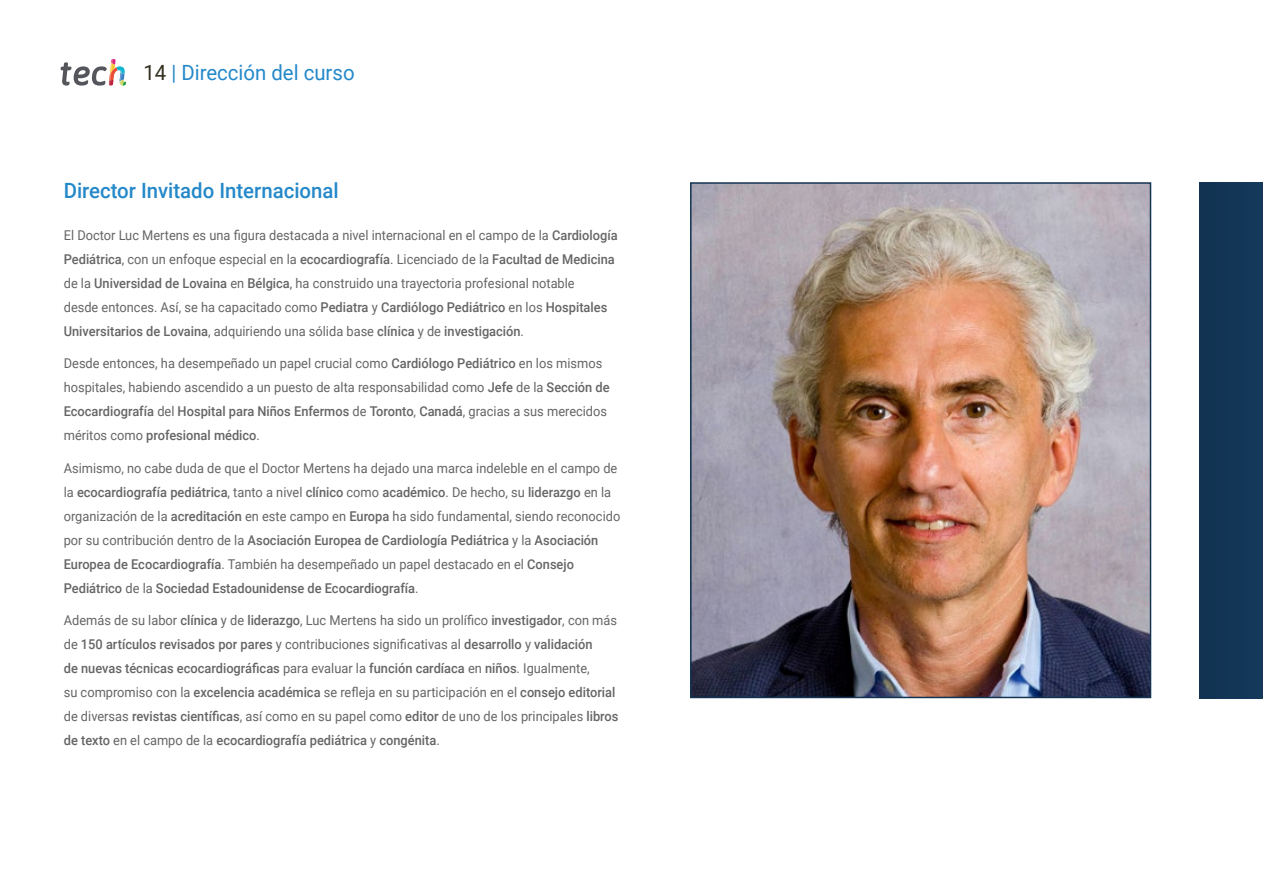
<style>
.page{position:relative;width:1263px;height:893px;background:#fff}
.page>*{position:absolute;margin:0;border:0;box-sizing:border-box;transform-origin:0 0}
.t1{font:500 21px "Roboto";color:#2488c9}
.t2{font:21px "Roboto";color:#2488c9}
.t3{font:13.5px/24px "Roboto";color:#656565;scale:.95 1}
.t4{font:500 13.5px/24px "Roboto";color:#656565;scale:.95 1}
.s1{color:#312e20}
.s2{font-weight:500}
.s3{font-weight:400}
</style>
<div class="page">
<div style="left:1199px;top:182px;width:64px;height:516px;background:#133556"></div>
<img style="left:693px;top:185px;width:455px;height:510px">
<div style="left:690px;top:182px;width:461px;height:516px;border:2px solid #123352"></div>
<svg style="left:61px;top:59px;width:65px;height:27px"></svg>
<h1 class="t2" style="left:144px;top:57px;width:213px"><span class="s1">14</span> | Dirección del curso</h1>
<h1 class="t1" style="left:64px;top:176px;width:276px">Director Invitado Internacional</h1>
<p class="t3" style="left:64px;top:222px;width:584px">El Doctor Luc Mertens es una figura destacada a nivel internacional en el campo de la <span class="s2">Cardiología Pediátrica</span>, con un enfoque especial en la <span class="s2">ecocardiografía</span>. Licenciado de la <span class="s2">Facultad de Medicina </span>de la <span class="s2">Universidad de Lovaina</span> en <span class="s2">Bélgica</span>, ha construido una trayectoria profesional notable<br>desde entonces. Así, se ha capacitado como <span class="s2">Pediatra</span> y <span class="s2">Cardiólogo Pediátrico</span> en los <span class="s2">Hospitales Universitarios de Lovaina</span>, adquiriendo una sólida base <span class="s2">clínica</span> y de <span class="s2">investigación</span>.</p>
<p class="t3" style="left:64px;top:351px;width:576px">Desde entonces, ha desempeñado un papel crucial como <span class="s2">Cardiólogo Pediátrico</span> en los mismos hospitales, habiendo ascendido a un puesto de alta responsabilidad como <span class="s2">Jefe</span> de la <span class="s2">Sección de Ecocardiografía</span> del <span class="s2">Hospital para Niños Enfermos</span> de <span class="s2">Toronto</span>, <span class="s2">Canadá</span>, gracias a sus merecidos méritos como <span class="s2">profesional médico</span>.</p>
<p class="t3" style="left:64px;top:455px;width:587px">Asimismo, no cabe duda de que el Doctor Mertens ha dejado una marca indeleble en el campo de la <span class="s2">ecocardiografía pediátrica</span>, tanto a nivel <span class="s2">clínico</span> como <span class="s2">académico</span>. De hecho, su <span class="s2">liderazgo</span> en la organización de la <span class="s2">acreditación</span> en este campo en <span class="s2">Europa</span> ha sido fundamental, siendo reconocido por su contribución dentro de la <span class="s2">Asociación Europea de Cardiología Pediátrica</span> y la <span class="s2">Asociación Europea de Ecocardiografía</span>. También ha desempeñado un papel destacado en el <span class="s2">Consejo Pediátrico</span> de la <span class="s2">Sociedad Estadounidense de Ecocardiografía</span>.</p>
<p class="t4" style="left:64px;top:608px;width:585px"><span class="s3">Además de su labor</span> clínica <span class="s3">y de</span> liderazgo<span class="s3">, Luc Mertens ha sido un prolífico</span> investigador<span class="s3">, con más de</span> 150 artículos revisados por pares <span class="s3">y contribuciones significativas al</span> desarrollo <span class="s3">y</span> validación<br>de nuevas técnicas ecocardiográficas <span class="s3">para evaluar la</span> función cardíaca <span class="s3">en</span> niños<span class="s3">. Igualmente,<br>su compromiso con la</span> excelencia académica <span class="s3">se refleja en su participación en el</span> consejo editorial <span class="s3">de diversas</span> revistas científicas<span class="s3">, así como en su papel como</span> editor <span class="s3">de uno de los principales</span> libros de texto <span class="s3">en el campo de la</span> ecocardiografía pediátrica <span class="s3">y</span> congénita<span class="s3">.</span></p>
</div>
